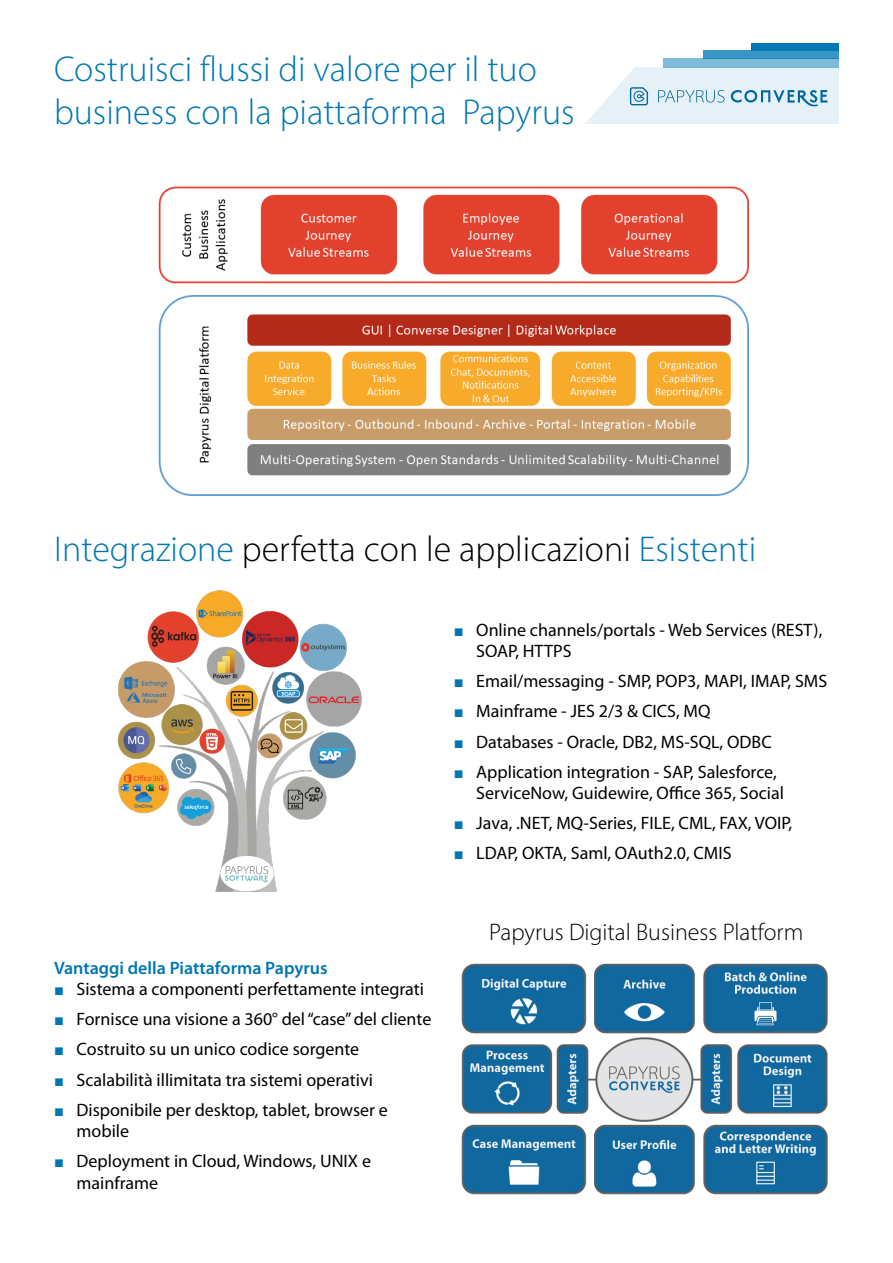
<style>
.page{position:relative;width:893px;height:1263px;background:#fff}
.page>*{position:absolute;margin:0;border:0;box-sizing:border-box;transform-origin:0 0}
.t1{font:300 36px/43.2px "Myriad Pro";color:#0077b3}
.t2{font:300 36px "Myriad Pro";color:#000}
.t3{font:300 24px "Myriad Pro";color:#000}
.t4{font:18px/21.6px "Myriad Pro";color:#000}
.t5{font:600 18px "Myriad Pro";color:#0077b3}
.s1{color:#0077b3}
.s2{font-family:"Arial";font-weight:700;font-size:16.5px;color:#0077b3}
</style>
<div class="page">
<div style="left:663px;top:58px;width:176px;height:10px;background:#80bbd9"></div>
<div style="left:704px;top:50px;width:135px;height:8px;background:#3995c3"></div>
<svg style="left:585px;top:67px;width:254px;height:57px"></svg>
<div style="left:751px;top:43px;width:88px;height:8px;background:#0077b3"></div>
<img style="left:158px;top:186px;width:591px;height:310px">
<img style="left:461px;top:963px;width:367px;height:232px">
<img style="left:117px;top:590px;width:245px;height:302px">
<h1 class="t1" style="left:54px;top:47px;width:522px">Costruisci flussi di valore per il tuo business con la piattaforma Papyrus</h1>
<h1 class="t2" style="left:54px;top:528px;width:704px"><span class="s1">Integrazione</span> perfetta con le applicazioni <span class="s1">Esistenti</span></h1>
<p class="t4" style="left:476px;top:619px;width:348px;text-indent:-23px"><span class="s2">■</span> Online channels/portals - Web Services (REST),<br>SOAP, HTTPS</p>
<p class="t4" style="left:454px;top:671px;width:375px"><span class="s2">■</span> Email/messaging - SMP, POP3, MAPI, IMAP, SMS</p>
<p class="t4" style="left:454px;top:701px;width:258px"><span class="s2">■</span> Mainframe - JES 2/3 &amp; CICS, MQ</p>
<p class="t4" style="left:454px;top:731px;width:320px"><span class="s2">■</span> Databases - Oracle, DB2, MS-SQL, ODBC</p>
<p class="t4" style="left:476px;top:761px;width:309px;text-indent:-23px"><span class="s2">■</span> Application integration - SAP, Salesforce,<br>ServiceNow, Guidewire, Office 365, Social</p>
<p class="t4" style="left:454px;top:813px;width:340px"><span class="s2">■</span> Java, .NET, MQ-Series, FILE, CML, FAX, VOIP,</p>
<p class="t4" style="left:454px;top:843px;width:279px"><span class="s2">■</span> LDAP, OKTA, Saml, OAuth2.0, CMIS</p>
<p class="t5" style="left:54px;top:958px;width:275px">Vantaggi della Piattaforma Papyrus</p>
<p class="t4" style="left:54px;top:979px;width:371px"><span class="s2">■</span> Sistema a componenti perfettamente integrati</p>
<p class="t4" style="left:54px;top:1009px;width:379px"><span class="s2">■</span> Fornisce una visione a 360° del “case” del cliente</p>
<p class="t4" style="left:54px;top:1039px;width:307px"><span class="s2">■</span> Costruito su un unico codice sorgente</p>
<p class="t4" style="left:54px;top:1069px;width:320px"><span class="s2">■</span> Scalabilità illimitata tra sistemi operativi</p>
<p class="t4" style="left:77px;top:1099px;width:313px;text-indent:-23px"><span class="s2">■</span> Disponibile per desktop, tablet, browser e mobile</p>
<p class="t4" style="left:77px;top:1151px;width:296px;text-indent:-23px"><span class="s2">■</span> Deployment in Cloud, Windows, UNIX e mainframe</p>
<h2 class="t3" style="left:489px;top:918px;width:316px">Papyrus Digital Business Platform</h2>
</div>
